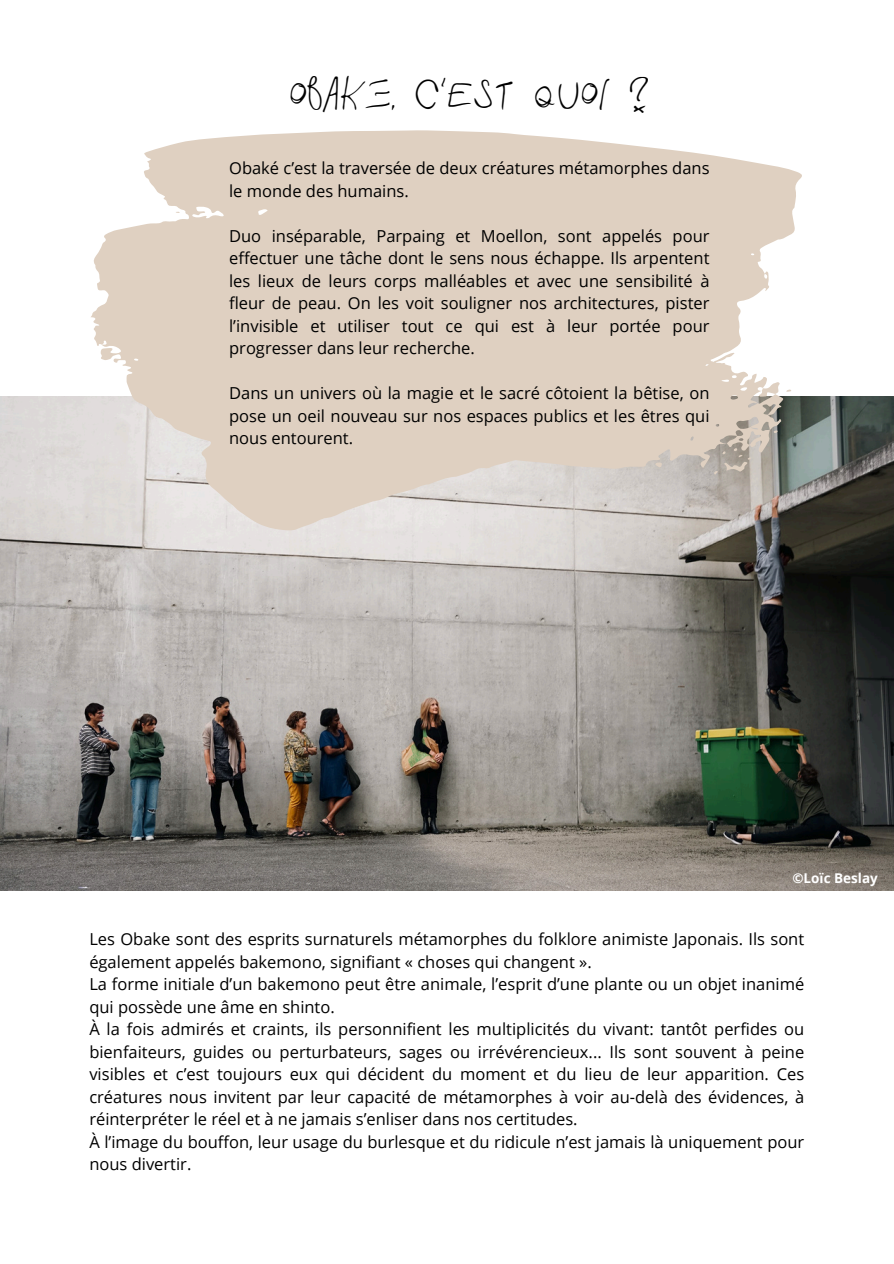
<style>
.page{position:relative;width:894px;height:1264px;background:#fff}
.page>*{position:absolute;margin:0;border:0;box-sizing:border-box;transform-origin:0 0}
.t1{font:45px "Fast In My Car";color:#000}
.t2{font:16.5px/22.5px "Open Sans";color:#000}
.t3{font:700 13.5px "Open Sans";color:#fff}
</style>
<div class="page">
<img style="left:0;top:396px;width:893px;height:494px">
<svg style="left:90px;top:130px;width:713px;height:400px;background:#dfd3c7"></svg>
<svg style="left:758px;top:381px;width:22px;height:16px"></svg>
<svg style="left:654px;top:462px;width:8px;height:6px"></svg>
<svg style="left:786px;top:389px;width:5px;height:3px"></svg>
<svg style="left:773px;top:430px;width:4px;height:3px"></svg>
<svg style="left:714px;top:448px;width:36px;height:26px"></svg>
<p class="t1" style="left:289px;top:76px;width:361px">OBAKE, c'est quOI ?</p>
<p class="t2" style="left:229px;top:156px;width:482px">Obaké c’est la traversée de deux créatures métamorphes dans le monde des humains.</p>
<h2 class="t2" style="left:229px;top:224px;width:481px;text-align:justify">Duo inséparable, Parpaing et Moellon, sont appelés pour effectuer une tâche dont le sens nous échappe. Ils arpentent les lieux de leurs corps malléables et avec une sensibilité à fleur de peau. On les voit souligner nos architectures, pister l’invisible et utiliser tout ce qui est à leur portée pour progresser dans leur recherche.</h2>
<h2 class="t2" style="left:229px;top:381px;width:481px;text-align:justify">Dans un univers où la magie et le sacré côtoient la bêtise, on pose un oeil nouveau sur nos espaces publics et les êtres qui nous entourent.</h2>
<p class="t3" style="left:792px;top:868px;width:87px">©Loïc Beslay</p>
<h2 class="t2" style="left:89px;top:927px;width:716px">Les Obake sont des esprits surnaturels métamorphes du folklore animiste Japonais. Ils sont également appelés bakemono, signifiant « choses qui changent ».<br>La forme initiale d’un bakemono peut être animale, l’esprit d’une plante ou un objet inanimé qui possède une âme en shinto.<br>À la fois admirés et craints, ils personnifient les multiplicités du vivant: tantôt perfides ou bienfaiteurs, guides ou perturbateurs, sages ou irrévérencieux... Ils sont souvent à peine visibles et c’est toujours eux qui décident du moment et du lieu de leur apparition. Ces créatures nous invitent par leur capacité de métamorphes à voir au-delà des évidences, à réinterpréter le réel et à ne jamais s’enliser dans nos certitudes.<br>À l’image du bouffon, leur usage du burlesque et du ridicule n’est jamais là uniquement pour nous divertir.</h2>
</div>
